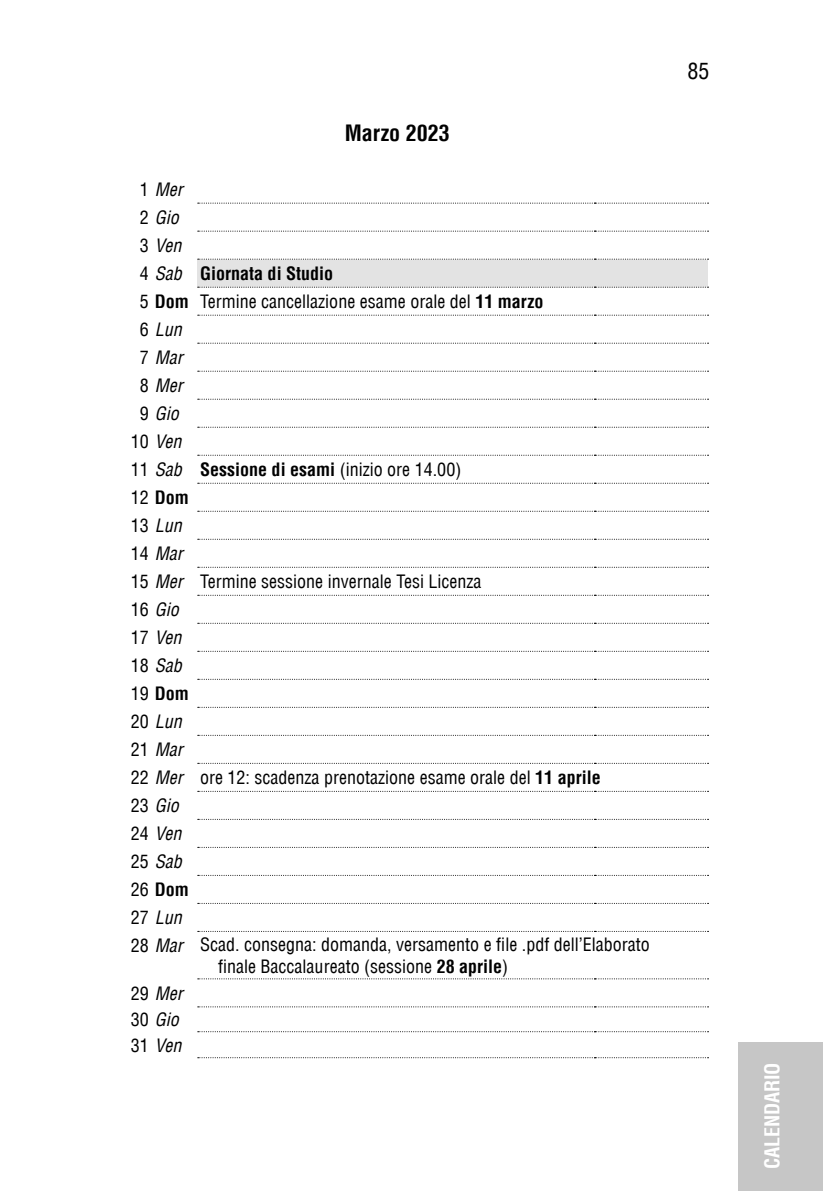
<style>
.page{position:relative;width:823px;height:1191px;background:#fff}
.page>*{position:absolute;margin:0;border:0;box-sizing:border-box;transform-origin:0 0}
.t1{font:700 condensed 22px "Helvetica LT";color:#000}
.t2{font:condensed 22px "Helvetica LT";color:#000}
.t3{font:700 condensed 20px "Helvetica LT";letter-spacing:-.01em;color:#fff}
.t4{font:condensed 18px "Helvetica LT";color:#000}
.t5{font:italic condensed 18px/26px "Helvetica LT";color:#000}
.t6{font:700 condensed 18px "Helvetica LT";color:#000}
.s1{font-style:normal}
.s2{font-weight:400}
.s3{font-weight:400;font-style:italic}
.s4{font-weight:700}
.s5{font-style:italic}
</style>
<div class="page">
<div style="left:737px;top:1042px;width:85px;height:149px;background:#c6c6c6"></div>
<div style="left:197px;top:259px;width:510px;height:28px;background:#e3e3e3"></div>
<svg style="left:198px;top:259px;width:510px;height:1px"></svg>
<svg style="left:198px;top:287px;width:510px;height:1px"></svg>
<svg style="left:198px;top:343px;width:510px;height:1px"></svg>
<svg style="left:198px;top:203px;width:510px;height:1px"></svg>
<svg style="left:198px;top:231px;width:510px;height:1px"></svg>
<svg style="left:198px;top:315px;width:510px;height:1px"></svg>
<svg style="left:198px;top:371px;width:510px;height:1px"></svg>
<svg style="left:198px;top:399px;width:510px;height:1px"></svg>
<svg style="left:198px;top:427px;width:510px;height:1px"></svg>
<svg style="left:198px;top:455px;width:510px;height:1px"></svg>
<svg style="left:198px;top:483px;width:510px;height:1px"></svg>
<svg style="left:198px;top:511px;width:510px;height:1px"></svg>
<svg style="left:198px;top:539px;width:510px;height:1px"></svg>
<svg style="left:198px;top:567px;width:510px;height:1px"></svg>
<svg style="left:198px;top:595px;width:510px;height:1px"></svg>
<svg style="left:198px;top:623px;width:510px;height:1px"></svg>
<svg style="left:198px;top:651px;width:510px;height:1px"></svg>
<svg style="left:198px;top:679px;width:510px;height:1px"></svg>
<svg style="left:198px;top:707px;width:510px;height:1px"></svg>
<svg style="left:198px;top:735px;width:510px;height:1px"></svg>
<svg style="left:198px;top:763px;width:510px;height:1px"></svg>
<svg style="left:198px;top:791px;width:510px;height:1px"></svg>
<svg style="left:198px;top:819px;width:510px;height:1px"></svg>
<svg style="left:198px;top:847px;width:510px;height:1px"></svg>
<svg style="left:198px;top:875px;width:510px;height:1px"></svg>
<svg style="left:198px;top:903px;width:510px;height:1px"></svg>
<svg style="left:198px;top:931px;width:510px;height:1px"></svg>
<svg style="left:198px;top:1006px;width:510px;height:1px"></svg>
<svg style="left:198px;top:1031px;width:510px;height:1px"></svg>
<svg style="left:198px;top:1057px;width:510px;height:1px"></svg>
<svg style="left:198px;top:978px;width:510px;height:1px"></svg>
<p class="t1" style="left:344px;top:120px;width:106px">Marzo 2023</p>
<p class="t5" style="left:140px;top:176px;width:44px"><span class="s1">1</span> Mer</p>
<p class="t5" style="left:140px;top:204px;width:40px"><span class="s1">2</span> Gio</p>
<p class="t5" style="left:140px;top:232px;width:43px"><span class="s1">3</span> Ven</p>
<p class="t6" style="left:140px;top:262px;width:195px"><span class="s2">4</span> <span class="s3">Sab</span> Giornata di Studio</p>
<p class="t4" style="left:140px;top:290px;width:404px">5 <span class="s4">Dom</span> Termine cancellazione esame orale del <span class="s4">11 marzo</span></p>
<p class="t5" style="left:140px;top:316px;width:43px"><span class="s1">6</span> Lun</p>
<p class="t5" style="left:140px;top:344px;width:44px"><span class="s1">7</span> Mar</p>
<p class="t5" style="left:140px;top:372px;width:44px"><span class="s1">8</span> Mer</p>
<p class="t5" style="left:140px;top:400px;width:40px"><span class="s1">9</span> Gio</p>
<p class="t5" style="left:131px;top:428px;width:52px"><span class="s1">10</span> Ven</p>
<p class="t4" style="left:131px;top:458px;width:331px">11 <span class="s5">Sab</span> <span class="s4">Sessione di esami</span> (inizio ore 14.00)</p>
<p class="t6" style="left:131px;top:486px;width:59px"><span class="s2">12</span> Dom</p>
<p class="t5" style="left:131px;top:512px;width:52px"><span class="s1">13</span> Lun</p>
<p class="t5" style="left:131px;top:540px;width:53px"><span class="s1">14</span> Mar</p>
<p class="t4" style="left:131px;top:570px;width:352px">15 <span class="s5">Mer</span> Termine sessione invernale Tesi Licenza</p>
<p class="t5" style="left:131px;top:596px;width:49px"><span class="s1">16</span> Gio</p>
<p class="t5" style="left:131px;top:624px;width:52px"><span class="s1">17</span> Ven</p>
<p class="t5" style="left:131px;top:652px;width:52px"><span class="s1">18</span> Sab</p>
<p class="t6" style="left:131px;top:682px;width:59px"><span class="s2">19</span> Dom</p>
<p class="t5" style="left:131px;top:708px;width:52px"><span class="s1">20</span> Lun</p>
<p class="t5" style="left:131px;top:736px;width:53px"><span class="s1">21</span> Mar</p>
<p class="t4" style="left:131px;top:766px;width:471px">22 <span class="s5">Mer</span> ore 12: scadenza prenotazione esame orale del <span class="s4">11 aprile</span></p>
<p class="t5" style="left:131px;top:792px;width:49px"><span class="s1">23</span> Gio</p>
<p class="t5" style="left:131px;top:820px;width:52px"><span class="s1">24</span> Ven</p>
<p class="t5" style="left:131px;top:848px;width:52px"><span class="s1">25</span> Sab</p>
<p class="t6" style="left:131px;top:878px;width:59px"><span class="s2">26</span> Dom</p>
<p class="t5" style="left:131px;top:904px;width:52px"><span class="s1">27</span> Lun</p>
<p class="t4" style="left:131px;top:933px;width:520px">28 <span class="s5">Mar</span> Scad. consegna: domanda, versamento e file .pdf dell’Elaborato</p>
<p class="t4" style="left:218px;top:955px;width:291px">finale Baccalaureato (sessione <span class="s4">28 aprile</span>)</p>
<p class="t5" style="left:131px;top:980px;width:53px"><span class="s1">29</span> Mer<br><span class="s1">30</span> Gio<br><span class="s1">31</span> Ven</p>
<p class="t2" style="left:687px;top:57px;width:23px">85</p>
<p class="t3" style="left:759px;top:1168px;width:107px;rotate:-90deg">CALENDARIO</p>
</div>
